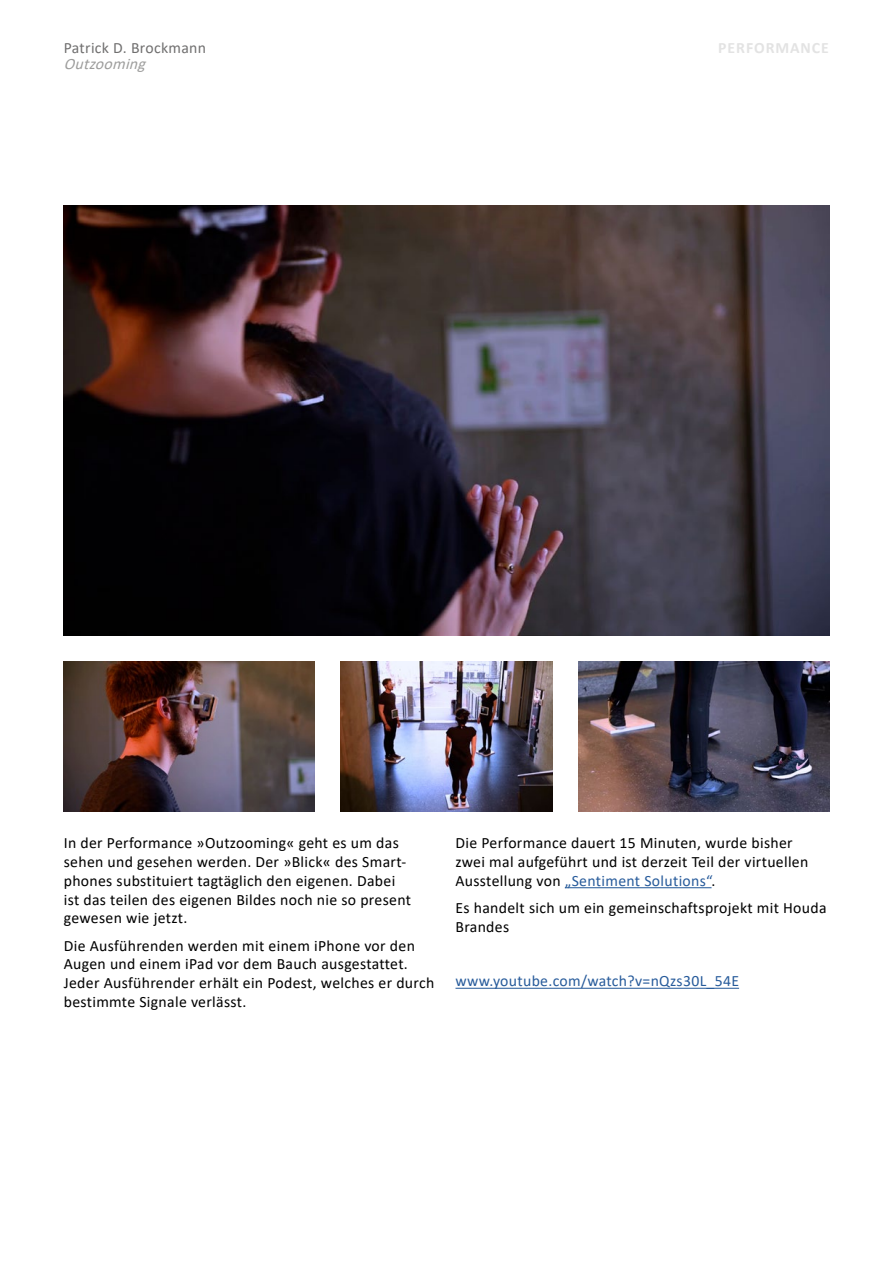
<style>
.page{position:relative;width:893px;height:1263px;background:#fff}
.page>*{position:absolute;margin:0;border:0;box-sizing:border-box;transform-origin:0 0}
.Copy{font:15.75px/18.8px "Calibri";letter-spacing:.02em;color:#000}
.Copy-2{font:15.75px "Calibri";letter-spacing:.02em;color:#275b9b}
.t1{font:15.75px "Calibri";letter-spacing:.02em;color:#706f6f}
.Kathegorie{font:700 15.75px "Calibri";letter-spacing:.06em;color:#e3e3e3}
.Titel_kursiv__oben{font:italic 15.75px "Calibri";color:#9d9d9c}
.s1{color:#275b9b}
</style>
<div class="page">
<img style="left:64px;top:205px;width:765px;height:431px">
<hr style="left:565px;top:887px;width:146px;height:1px;background:#275b9b">
<hr style="left:455px;top:988px;width:284px;height:1px;background:#275b9b">
<img style="left:64px;top:661px;width:251px;height:150px">
<img style="left:340px;top:661px;width:212px;height:150px">
<img style="left:578px;top:661px;width:251px;height:151px">
<p class="t1" style="left:64px;top:37px;width:144px">Patrick D. Brockmann</p>
<p class="Kathegorie" style="left:718px;top:37px;width:112px">PERFORMANCE</p>
<p class="Titel_kursiv__oben" style="left:64px;top:53px;width:88px">Outzooming</p>
<p class="Copy" style="left:64px;top:833px;width:349px">In der Performance »Outzooming« geht es um das sehen und gesehen werden. Der »Blick« des Smart&shy;phones substituiert tagtäglich den eigenen. Dabei ist das teilen des eigenen Bildes noch nie so present gewesen wie jetzt.</p>
<p class="Copy" style="left:64px;top:936px;width:372px">Die Ausführenden werden mit einem iPhone vor den Augen und einem iPad vor dem Bauch ausgestattet.<br>Jeder Ausführender erhält ein Podest, welches er durch bestimmte Signale verlässt.</p>
<p class="Copy" style="left:455px;top:833px;width:354px">Die Performance dauert 15 Minuten, wurde bisher zwei mal aufgeführt und ist derzeit Teil der virtuellen<br>Ausstellung von <span class="s1">„Sentiment Solutions“</span>.</p>
<p class="Copy" style="left:455px;top:898px;width:373px">Es handelt sich um ein gemeinschaftsprojekt mit Houda<br>Brandes</p>
<p class="Copy-2" style="left:455px;top:970px;width:285px">www.youtube.com/watch?v=nQzs30L_54E</p>
</div>
